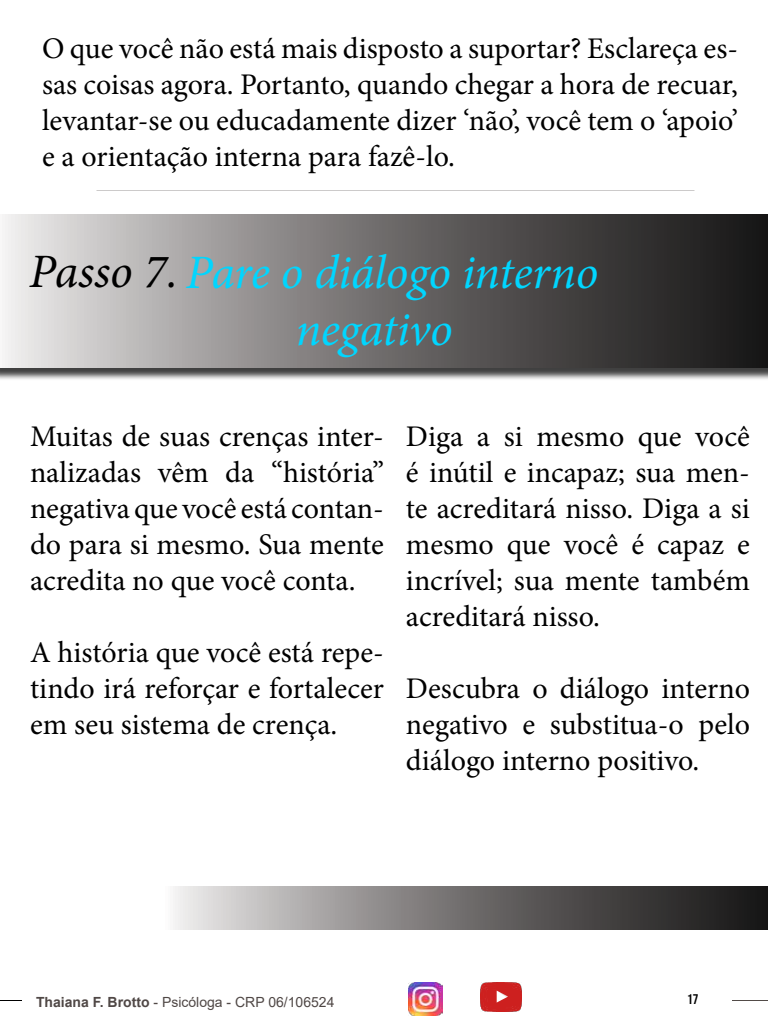
<style>
.page{position:relative;width:768px;height:1024px;background:#fff}
.page>*{position:absolute;margin:0;border:0;box-sizing:border-box;transform-origin:0 0}
.t1{font:italic 48px/57.6px "Minion Pro";letter-spacing:-.01em;color:#00d6ff}
.t2{font:30px/36px "Minion Pro";color:#000;text-align:justify}
.t3{font:700 14px "Arial";color:#504846}
.t4{font:14px "Bebas Neue";color:#000}
.s1{color:#000}
.s2{font-weight:400}
.s3{font-weight:400;color:#4e4644}
</style>
<div class="page">
<hr style="left:732px;top:1000px;width:36px;height:1px;background:#524b48">
<img style="left:409px;top:983px;width:33px;height:33px">
<img style="left:480px;top:983px;width:42px;height:29px">
<div style="left:0;top:216px;width:768px;height:165px;background:#000;opacity:.75"></div>
<svg style="left:0;top:214px;width:768px;height:154px"></svg>
<svg style="left:173px;top:886px;width:595px;height:44px"></svg>
<p class="t2" style="left:42px;top:30px;width:698px">O que você não está mais disposto a suportar? Esclareça es&shy;sas coisas agora. Portanto, quando chegar a hora de recuar, levantar-se ou educadamente dizer ‘não’, você tem o ‘apoio’ e a orientação interna para fazê-lo.</p>
<h1 class="t1" style="left:296px;top:243px;width:304px;text-indent:-266px"><span class="s1">Passo 7.</span> Pare o diálogo interno negativo</h1>
<p class="t2" style="left:30px;top:418px;width:356px">Muitas de suas crenças inter&shy;nalizadas vêm da “história” negativa que você está contan&shy;do para si mesmo. Sua mente acredita no que você conta.</p>
<p class="t2" style="left:30px;top:634px;width:355px">A história que você está repe&shy;tindo irá reforçar e fortalecer em seu sistema de crença.</p>
<p class="t2" style="left:406px;top:418px;width:346px">Diga a si mesmo que você é inútil e incapaz; sua men&shy;te acreditará nisso. Diga a si mesmo que você é capaz e incrível; sua mente também acreditará nisso.</p>
<p class="t2" style="left:406px;top:670px;width:346px">Descubra o diálogo interno negativo e substitua-o pelo diálogo interno positivo.</p>
<p class="t3" style="left:36px;top:993px;width:300px">Thaiana F. Brotto <span class="s2">- Psicóloga - CRP</span> <span class="s3">06/106524</span></p>
<p class="t4" style="left:687px;top:991px;width:13px">17</p>
</div>
